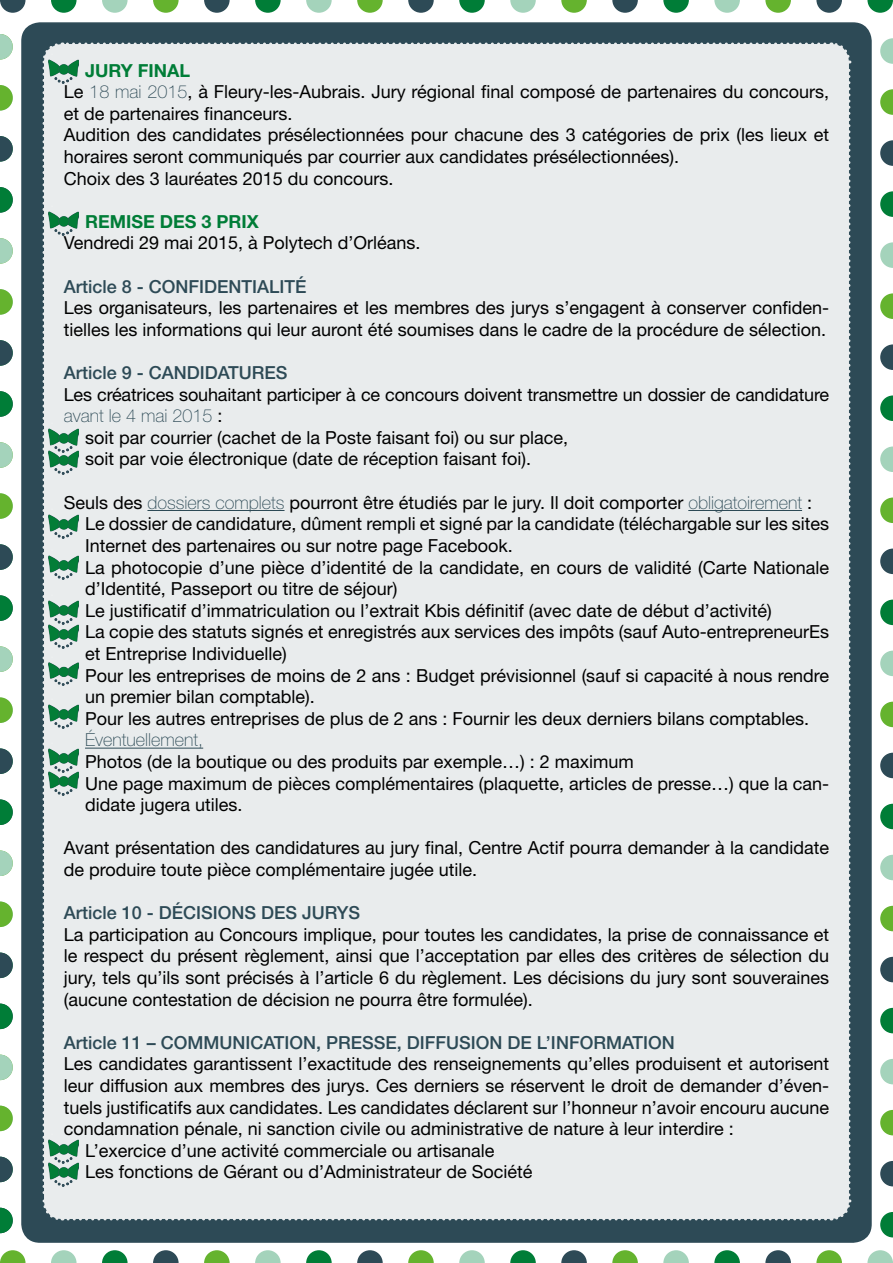
<style>
.page{position:relative;width:893px;height:1263px;background:#fff}
.page>*{position:absolute;margin:0;border:0;box-sizing:border-box;transform-origin:0 0}
.t1{font:18px/21.6px "Helvetica Neue LT Std";color:#000}
.t2{font:500 18px "Helvetica Neue LT Std";color:#2d4a56}
.t3{font:100 18px "Helvetica Neue LT Std";color:#2d4a56}
.t4{font:700 18px "Helvetica Neue LT Std";color:#007d37}
.s1{font-weight:700;color:#007d37}
.s2{font-weight:100;color:#2d4a56}
.s3{font-weight:400;color:#000}
</style>
<div class="page">
<div style="left:22px;top:23px;width:849px;height:1219px;background:#2d4a56;border-radius:18px"></div>
<div style="left:42px;top:42px;width:810px;height:1179px;background:#e9eced"></div>
<hr style="left:147px;top:510px;width:138px;height:1px;background:#2d4a56">
<hr style="left:688px;top:510px;width:114px;height:1px;background:#2d4a56">
<hr style="left:85px;top:748px;width:118px;height:1px;background:#2d4a56">
<svg style="left:867px;top:0;width:26px;height:13px"></svg>
<svg style="left:816px;top:0;width:26px;height:13px"></svg>
<svg style="left:765px;top:0;width:26px;height:13px"></svg>
<svg style="left:714px;top:0;width:26px;height:13px"></svg>
<svg style="left:663px;top:0;width:26px;height:13px"></svg>
<svg style="left:612px;top:0;width:26px;height:13px"></svg>
<svg style="left:561px;top:0;width:26px;height:13px"></svg>
<svg style="left:510px;top:0;width:26px;height:13px"></svg>
<svg style="left:459px;top:0;width:26px;height:13px"></svg>
<svg style="left:408px;top:0;width:26px;height:13px"></svg>
<svg style="left:357px;top:0;width:26px;height:13px"></svg>
<svg style="left:306px;top:0;width:26px;height:13px"></svg>
<svg style="left:255px;top:0;width:26px;height:13px"></svg>
<svg style="left:204px;top:0;width:26px;height:13px"></svg>
<svg style="left:153px;top:0;width:26px;height:13px"></svg>
<svg style="left:102px;top:0;width:26px;height:13px"></svg>
<svg style="left:51px;top:0;width:26px;height:13px"></svg>
<svg style="left:0;top:0;width:26px;height:13px"></svg>
<svg style="left:867px;top:1250px;width:26px;height:13px"></svg>
<svg style="left:816px;top:1250px;width:26px;height:13px"></svg>
<svg style="left:765px;top:1250px;width:26px;height:13px"></svg>
<svg style="left:714px;top:1250px;width:26px;height:13px"></svg>
<svg style="left:663px;top:1250px;width:26px;height:13px"></svg>
<svg style="left:612px;top:1250px;width:26px;height:13px"></svg>
<svg style="left:561px;top:1250px;width:26px;height:13px"></svg>
<svg style="left:510px;top:1250px;width:26px;height:13px"></svg>
<svg style="left:459px;top:1250px;width:26px;height:13px"></svg>
<svg style="left:408px;top:1250px;width:26px;height:13px"></svg>
<svg style="left:357px;top:1250px;width:26px;height:13px"></svg>
<svg style="left:306px;top:1250px;width:26px;height:13px"></svg>
<svg style="left:255px;top:1250px;width:26px;height:13px"></svg>
<svg style="left:204px;top:1250px;width:26px;height:13px"></svg>
<svg style="left:153px;top:1250px;width:26px;height:13px"></svg>
<svg style="left:102px;top:1250px;width:26px;height:13px"></svg>
<svg style="left:51px;top:1250px;width:26px;height:13px"></svg>
<svg style="left:0;top:1250px;width:26px;height:13px"></svg>
<svg style="left:880px;top:804px;width:13px;height:25px"></svg>
<svg style="left:880px;top:753px;width:13px;height:25px"></svg>
<svg style="left:880px;top:702px;width:13px;height:25px"></svg>
<svg style="left:880px;top:651px;width:13px;height:25px"></svg>
<svg style="left:880px;top:600px;width:13px;height:25px"></svg>
<svg style="left:880px;top:549px;width:13px;height:25px"></svg>
<svg style="left:880px;top:497px;width:13px;height:26px"></svg>
<svg style="left:880px;top:446px;width:13px;height:26px"></svg>
<svg style="left:880px;top:395px;width:13px;height:26px"></svg>
<svg style="left:880px;top:344px;width:13px;height:26px"></svg>
<svg style="left:880px;top:293px;width:13px;height:26px"></svg>
<svg style="left:880px;top:242px;width:13px;height:26px"></svg>
<svg style="left:880px;top:191px;width:13px;height:26px"></svg>
<svg style="left:880px;top:140px;width:13px;height:26px"></svg>
<svg style="left:880px;top:89px;width:13px;height:26px"></svg>
<svg style="left:880px;top:38px;width:13px;height:26px"></svg>
<svg style="left:880px;top:1161px;width:13px;height:25px"></svg>
<svg style="left:880px;top:1110px;width:13px;height:25px"></svg>
<svg style="left:880px;top:1059px;width:13px;height:25px"></svg>
<svg style="left:880px;top:1008px;width:13px;height:25px"></svg>
<svg style="left:880px;top:957px;width:13px;height:25px"></svg>
<svg style="left:880px;top:906px;width:13px;height:25px"></svg>
<svg style="left:880px;top:855px;width:13px;height:25px"></svg>
<svg style="left:880px;top:1212px;width:13px;height:25px"></svg>
<svg style="left:0;top:799px;width:13px;height:26px"></svg>
<svg style="left:0;top:748px;width:13px;height:26px"></svg>
<svg style="left:0;top:697px;width:13px;height:26px"></svg>
<svg style="left:0;top:646px;width:13px;height:26px"></svg>
<svg style="left:0;top:595px;width:13px;height:26px"></svg>
<svg style="left:0;top:544px;width:13px;height:26px"></svg>
<svg style="left:0;top:493px;width:13px;height:26px"></svg>
<svg style="left:0;top:442px;width:13px;height:26px"></svg>
<svg style="left:0;top:391px;width:13px;height:26px"></svg>
<svg style="left:0;top:340px;width:13px;height:26px"></svg>
<svg style="left:0;top:289px;width:13px;height:26px"></svg>
<svg style="left:0;top:238px;width:13px;height:26px"></svg>
<svg style="left:0;top:187px;width:13px;height:26px"></svg>
<svg style="left:0;top:136px;width:13px;height:26px"></svg>
<svg style="left:0;top:85px;width:13px;height:26px"></svg>
<svg style="left:0;top:34px;width:13px;height:26px"></svg>
<svg style="left:0;top:1157px;width:13px;height:25px"></svg>
<svg style="left:0;top:1106px;width:13px;height:25px"></svg>
<svg style="left:0;top:1054px;width:13px;height:26px"></svg>
<svg style="left:0;top:1003px;width:13px;height:26px"></svg>
<svg style="left:0;top:952px;width:13px;height:26px"></svg>
<svg style="left:0;top:901px;width:13px;height:26px"></svg>
<svg style="left:0;top:850px;width:13px;height:26px"></svg>
<svg style="left:0;top:1208px;width:13px;height:25px"></svg>
<img style="left:49px;top:53px;width:30px;height:30px">
<img style="left:49px;top:205px;width:30px;height:30px">
<img style="left:49px;top:422px;width:30px;height:23px">
<img style="left:49px;top:445px;width:30px;height:29px">
<img style="left:49px;top:508px;width:30px;height:30px">
<img style="left:49px;top:550px;width:30px;height:30px">
<img style="left:49px;top:594px;width:30px;height:25px">
<img style="left:49px;top:619px;width:30px;height:30px">
<img style="left:49px;top:772px;width:30px;height:23px">
<img style="left:49px;top:656px;width:30px;height:30px">
<img style="left:49px;top:699px;width:30px;height:29px">
<img style="left:49px;top:742px;width:30px;height:30px">
<img style="left:49px;top:1133px;width:30px;height:24px">
<img style="left:49px;top:1157px;width:30px;height:29px">
<p class="t1" style="left:64px;top:59px;width:767px;text-indent:21px"><span class="s1">JURY FINAL<br></span>Le <span class="s2">18 mai 2015</span>, à Fleury-les-Aubrais. Jury régional final composé de partenaires du concours, et de partenaires financeurs.<br>Audition des candidates présélectionnées pour chacune des 3 catégories de prix (les lieux et horaires seront communiqués par courrier aux candidates présélectionnées).<br>Choix des 3 lauréates 2015 du concours.</p>
<p class="t4" style="left:85px;top:210px;width:175px">REMISE DES 3 PRIX</p>
<p class="t1" style="left:64px;top:232px;width:358px">Vendredi 29 mai 2015, à Polytech d’Orléans.</p>
<p class="t2" style="left:64px;top:275px;width:244px">Article 8 - CONFIDENTIALITÉ</p>
<p class="t1" style="left:64px;top:297px;width:767px">Les organisateurs, les partenaires et les membres des jurys s’engagent à conserver confiden&shy;tielles les informations qui leur auront été soumises dans le cadre de la procédure de sélection.</p>
<p class="t2" style="left:64px;top:362px;width:225px">Article 9 - CANDIDATURES</p>
<p class="t1" style="left:64px;top:383px;width:767px">Les créatrices souhaitant participer à ce concours doivent transmettre un dossier de candidature</p>
<p class="t3" style="left:64px;top:406px;width:160px">avant le 4 mai 2015 <span class="s3">:</span></p>
<p class="t1" style="left:85px;top:426px;width:485px">soit par courrier (cachet de la Poste faisant foi) ou sur place,</p>
<p class="t1" style="left:85px;top:448px;width:448px">soit par voie électronique (date de réception faisant foi).</p>
<p class="t1" style="left:85px;top:491px;width:746px;text-indent:-21px">Seuls des <span class="s2">dossiers complets</span> pourront être étudiés par le jury. Il doit comporter <span class="s2">obligatoirement</span> :<br>Le dossier de candidature, dûment rempli et signé par la candidate (téléchargable sur les sites Internet des partenaires ou sur notre page Facebook.<br>La photocopie d’une pièce d’identité de la candidate, en cours de validité (Carte Nationale d’Identité, Passeport ou titre de séjour)<br>Le justificatif d’immatriculation ou l’extrait Kbis définitif (avec date de début d’activité)<br>La copie des statuts signés et enregistrés aux services des impôts (sauf Auto-entrepreneurEs et Entreprise Individuelle)<br>Pour les entreprises de moins de 2 ans : Budget prévisionnel (sauf si capacité à nous rendre un premier bilan comptable).<br>Pour les autres entreprises de plus de 2 ans : Fournir les deux derniers bilans comptables.</p>
<p class="t3" style="left:85px;top:730px;width:120px">Éventuellement,</p>
<p class="t1" style="left:85px;top:750px;width:746px">Photos (de la boutique ou des produits par exemple…) : 2 maximum<br>Une page maximum de pièces complémentaires (plaquette, articles de presse…) que la can&shy;didate jugera utiles.</p>
<p class="t1" style="left:64px;top:837px;width:767px">Avant présentation des candidatures au jury final, Centre Actif pourra demander à la candidate de produire toute pièce complémentaire jugée utile.</p>
<p class="t2" style="left:64px;top:902px;width:298px">Article 10 - DÉCISIONS DES JURYS</p>
<p class="t1" style="left:64px;top:923px;width:767px;text-align:justify">La participation au Concours implique, pour toutes les candidates, la prise de connaissance et le respect du présent règlement, ainsi que l’acceptation par elles des critères de sélection du jury, tels qu’ils sont précisés à l’article 6 du règlement. Les décisions du jury sont souveraines (aucune contestation de décision ne pourra être formulée).</p>
<p class="t2" style="left:64px;top:1031px;width:612px">Article 11 – COMMUNICATION, PRESSE, DIFFUSION DE L’INFORMATION</p>
<p class="t1" style="left:64px;top:1053px;width:767px">Les candidates garantissent l’exactitude des renseignements qu’elles produisent et autorisent</p>
<p class="t1" style="left:64px;top:1074px;width:767px">leur diffusion aux membres des jurys. Ces derniers se réservent le droit de demander d’éven-</p>
<p class="t1" style="left:64px;top:1096px;width:767px">tuels justificatifs aux candidates. Les candidates déclarent sur l’honneur n’avoir encouru aucune</p>
<p class="t1" style="left:64px;top:1118px;width:671px">condamnation pénale, ni sanction civile ou administrative de nature à leur interdire :</p>
<p class="t1" style="left:85px;top:1139px;width:411px">L’exercice d’une activité commerciale ou artisanale</p>
<p class="t1" style="left:85px;top:1161px;width:449px">Les fonctions de Gérant ou d’Administrateur de Société</p>
</div>
